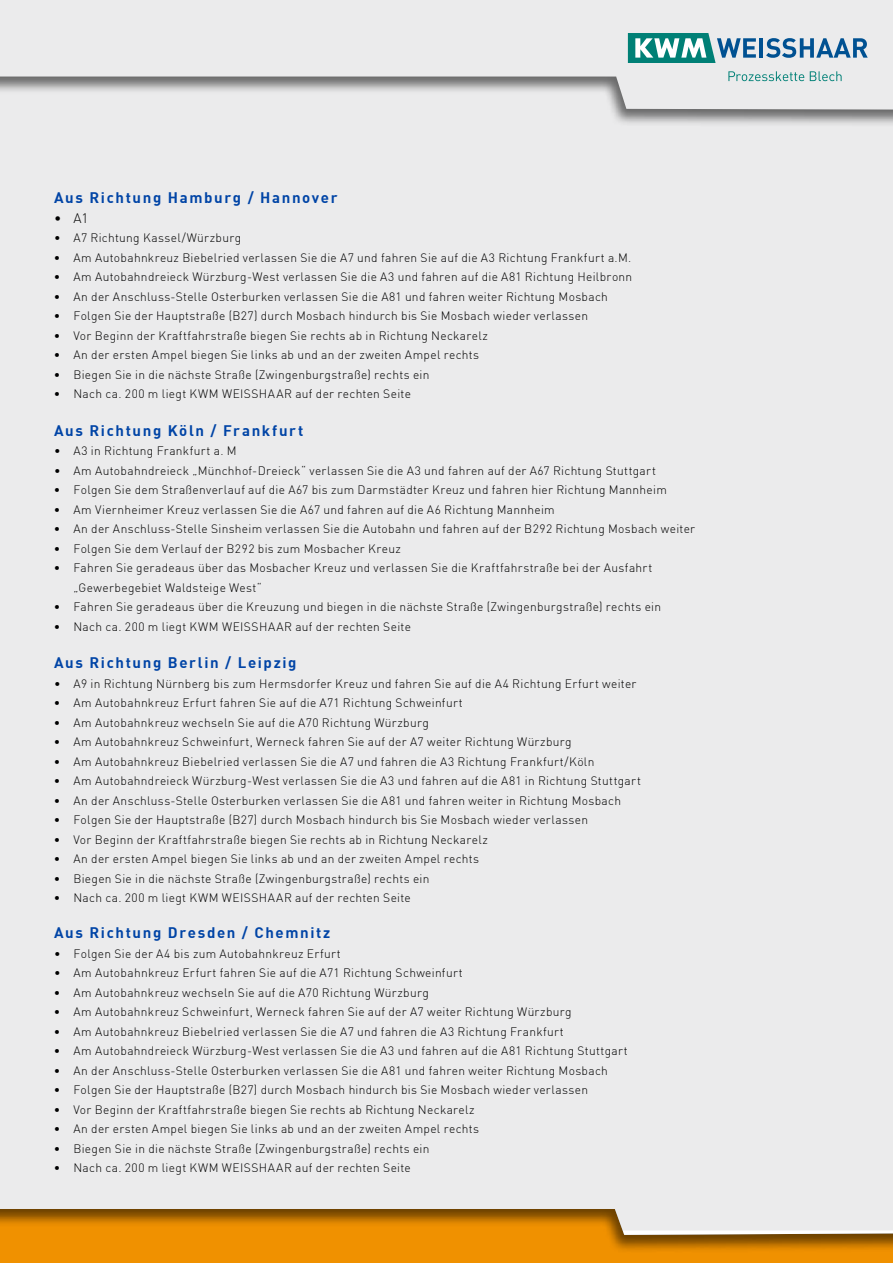
<style>
.page{position:relative;width:893px;height:1263px;background:#fff}
.page>*{position:absolute;margin:0;border:0;box-sizing:border-box;transform-origin:0 0}
.t1{font:700 15px "DIN";letter-spacing:.11em;color:#0044a6}
.t2{font:300 13.5px "DIN";color:#000}
.t3{font:300 12px/19.5px "DIN";letter-spacing:.025em;color:#000}
</style>
<div class="page">
<div style="left:0;top:0;width:893px;height:189px;background:#ebebec"></div>
<div style="left:0;top:67px;width:893px;height:1164px;background:#ebebec"></div>
<div style="left:0;top:1206px;width:893px;height:57px;background:#000;opacity:.55"></div>
<svg style="left:628px;top:33px;width:128px;height:30px"></svg>
<hr style="left:760px;top:38px;width:3px;height:20px;background:#005192">
<svg style="left:766px;top:38px;width:102px;height:20px"></svg>
<svg style="left:728px;top:71px;width:76px;height:10px"></svg>
<svg style="left:810px;top:71px;width:32px;height:10px"></svg>
<p class="t1" style="left:54px;top:188px;width:285px">Aus Richtung Hamburg / Hannover</p>
<p class="t2" style="left:54px;top:209px;width:36px">• A1</p>
<p class="t3" style="left:54px;top:228px;width:189px">• A7 Richtung Kassel/Würzburg</p>
<p class="t3" style="left:54px;top:247px;width:579px">• Am Autobahnkreuz Biebelried verlassen Sie die A7 und fahren Sie auf die A3 Richtung Frankfurt a.M.</p>
<p class="t3" style="left:54px;top:267px;width:580px">• Am Autobahndreieck Würzburg-West verlassen Sie die A3 und fahren auf die A81 Richtung Heilbronn</p>
<p class="t3" style="left:54px;top:286px;width:556px">• An der Anschluss-Stelle Osterburken verlassen Sie die A81 und fahren weiter Richtung Mosbach</p>
<p class="t3" style="left:54px;top:306px;width:536px">• Folgen Sie der Hauptstraße (B27) durch Mosbach hindurch bis Sie Mosbach wieder verlassen</p>
<p class="t3" style="left:54px;top:325px;width:435px">• Vor Beginn der Kraftfahrstraße biegen Sie rechts ab in Richtung Neckarelz</p>
<p class="t3" style="left:54px;top:345px;width:427px">• An der ersten Ampel biegen Sie links ab und an der zweiten Ampel rechts</p>
<p class="t3" style="left:54px;top:364px;width:377px">• Biegen Sie in die nächste Straße (Zwingenburgstraße) rechts ein</p>
<p class="t3" style="left:54px;top:384px;width:358px">• Nach ca. 200 m liegt KWM WEISSHAAR auf der rechten Seite</p>
<p class="t1" style="left:54px;top:420px;width:251px">Aus Richtung Köln / Frankfurt</p>
<p class="t3" style="left:54px;top:441px;width:184px">• A3 in Richtung Frankfurt a. M</p>
<p class="t3" style="left:54px;top:460px;width:603px">• Am Autobahndreieck „Münchhof-Dreieck“ verlassen Sie die A3 und fahren auf der A67 Richtung Stuttgart</p>
<p class="t3" style="left:54px;top:480px;width:614px">• Folgen Sie dem Straßenverlauf auf die A67 bis zum Darmstädter Kreuz und fahren hier Richtung Mannheim</p>
<p class="t3" style="left:54px;top:499px;width:502px">• Am Viernheimer Kreuz verlassen Sie die A67 und fahren auf die A6 Richtung Mannheim</p>
<p class="t3" style="left:54px;top:519px;width:643px">• An der Anschluss-Stelle Sinsheim verlassen Sie die Autobahn und fahren auf der B292 Richtung Mosbach weiter</p>
<p class="t3" style="left:54px;top:538px;width:348px">• Folgen Sie dem Verlauf der B292 bis zum Mosbacher Kreuz</p>
<p class="t3" style="left:73px;top:558px;width:580px;text-indent:-19px">• Fahren Sie geradeaus über das Mosbacher Kreuz und verlassen Sie die Kraftfahrstraße bei der Ausfahrt „Gewerbegebiet Waldsteige West“</p>
<p class="t3" style="left:54px;top:597px;width:609px">• Fahren Sie geradeaus über die Kreuzung und biegen in die nächste Straße (Zwingenburgstraße) rechts ein</p>
<p class="t3" style="left:54px;top:616px;width:358px">• Nach ca. 200 m liegt KWM WEISSHAAR auf der rechten Seite</p>
<p class="t1" style="left:54px;top:653px;width:244px">Aus Richtung Berlin / Leipzig</p>
<p class="t3" style="left:54px;top:673px;width:584px">• A9 in Richtung Nürnberg bis zum Hermsdorfer Kreuz und fahren Sie auf die A4 Richtung Erfurt weiter</p>
<p class="t3" style="left:54px;top:693px;width:410px">• Am Autobahnkreuz Erfurt fahren Sie auf die A71 Richtung Schweinfurt</p>
<p class="t3" style="left:54px;top:712px;width:376px">• Am Autobahnkreuz wechseln Sie auf die A70 Richtung Würzburg</p>
<p class="t3" style="left:54px;top:732px;width:519px">• Am Autobahnkreuz Schweinfurt, Werneck fahren Sie auf der A7 weiter Richtung Würzburg</p>
<p class="t3" style="left:54px;top:751px;width:542px">• Am Autobahnkreuz Biebelried verlassen Sie die A7 und fahren die A3 Richtung Frankfurt/Köln</p>
<p class="t3" style="left:54px;top:771px;width:588px">• Am Autobahndreieck Würzburg-West verlassen Sie die A3 und fahren auf die A81 in Richtung Stuttgart</p>
<p class="t3" style="left:54px;top:790px;width:569px">• An der Anschluss-Stelle Osterburken verlassen Sie die A81 und fahren weiter in Richtung Mosbach</p>
<p class="t3" style="left:54px;top:810px;width:536px">• Folgen Sie der Hauptstraße (B27) durch Mosbach hindurch bis Sie Mosbach wieder verlassen</p>
<p class="t3" style="left:54px;top:829px;width:435px">• Vor Beginn der Kraftfahrstraße biegen Sie rechts ab in Richtung Neckarelz</p>
<p class="t3" style="left:54px;top:849px;width:427px">• An der ersten Ampel biegen Sie links ab und an der zweiten Ampel rechts</p>
<p class="t3" style="left:54px;top:868px;width:377px">• Biegen Sie in die nächste Straße (Zwingenburgstraße) rechts ein</p>
<p class="t3" style="left:54px;top:888px;width:358px">• Nach ca. 200 m liegt KWM WEISSHAAR auf der rechten Seite</p>
<p class="t1" style="left:54px;top:923px;width:278px">Aus Richtung Dresden / Chemnitz</p>
<p class="t3" style="left:54px;top:943px;width:288px">• Folgen Sie der A4 bis zum Autobahnkreuz Erfurt</p>
<p class="t3" style="left:54px;top:963px;width:410px">• Am Autobahnkreuz Erfurt fahren Sie auf die A71 Richtung Schweinfurt</p>
<p class="t3" style="left:54px;top:982px;width:376px">• Am Autobahnkreuz wechseln Sie auf die A70 Richtung Würzburg</p>
<p class="t3" style="left:54px;top:1002px;width:519px">• Am Autobahnkreuz Schweinfurt, Werneck fahren Sie auf der A7 weiter Richtung Würzburg</p>
<p class="t3" style="left:54px;top:1021px;width:511px">• Am Autobahnkreuz Biebelried verlassen Sie die A7 und fahren die A3 Richtung Frankfurt</p>
<p class="t3" style="left:54px;top:1041px;width:575px">• Am Autobahndreieck Würzburg-West verlassen Sie die A3 und fahren auf die A81 Richtung Stuttgart</p>
<p class="t3" style="left:54px;top:1060px;width:556px">• An der Anschluss-Stelle Osterburken verlassen Sie die A81 und fahren weiter Richtung Mosbach</p>
<p class="t3" style="left:54px;top:1080px;width:536px">• Folgen Sie der Hauptstraße (B27) durch Mosbach hindurch bis Sie Mosbach wieder verlassen</p>
<p class="t3" style="left:54px;top:1099px;width:422px">• Vor Beginn der Kraftfahrstraße biegen Sie rechts ab Richtung Neckarelz</p>
<p class="t3" style="left:54px;top:1119px;width:427px">• An der ersten Ampel biegen Sie links ab und an der zweiten Ampel rechts</p>
<p class="t3" style="left:54px;top:1138px;width:377px">• Biegen Sie in die nächste Straße (Zwingenburgstraße) rechts ein</p>
<p class="t3" style="left:54px;top:1158px;width:358px">• Nach ca. 200 m liegt KWM WEISSHAAR auf der rechten Seite</p>
</div>
